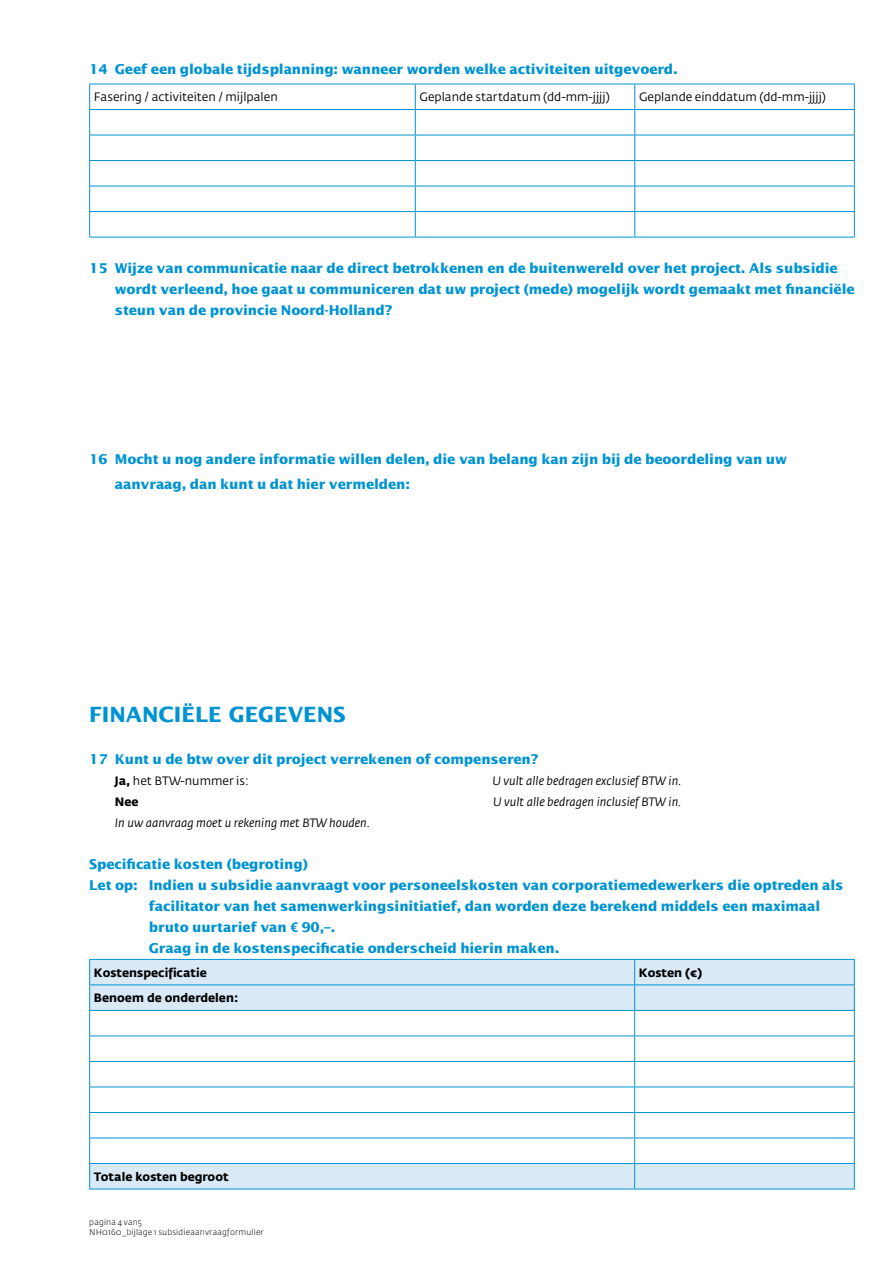
<style>
.page{position:relative;width:893px;height:1263px;background:#fff}
.page>*{position:absolute;margin:0;border:0;box-sizing:border-box;transform-origin:0 0}
.t1{font:700 21px "Lucida Sans";color:#0093d2}
.t2{font:700 13.5px/21px "Lucida Sans";letter-spacing:-.01em;color:#0093d2}
.t3{font:12px "Fedra Sans Std";color:#000}
.t4{font:italic 12px "Fedra Sans Std";color:#000}
.t5{font:700 12px "Fedra Sans Std";color:#000}
.t6{font:300 8.25px/9.9px "Fedra Sans Std";letter-spacing:.02em;color:#000}
.s1{font-weight:700}
.s2{font-family:"Noto Sans"}
</style>
<div class="page">
<svg style="left:90px;top:960px;width:764px;height:229px"></svg>
<hr style="left:89px;top:959px;width:546px;height:1px;background:#0093d2">
<hr style="left:635px;top:959px;width:220px;height:1px;background:#0093d2">
<hr style="left:89px;top:984px;width:546px;height:1px;background:#0093d2">
<hr style="left:635px;top:984px;width:220px;height:1px;background:#0093d2">
<hr style="left:89px;top:1010px;width:546px;height:1px;background:#0093d2">
<hr style="left:635px;top:1010px;width:220px;height:1px;background:#0093d2">
<hr style="left:89px;top:1035px;width:546px;height:1px;background:#0093d2">
<hr style="left:635px;top:1035px;width:220px;height:1px;background:#0093d2">
<hr style="left:89px;top:1061px;width:546px;height:1px;background:#0093d2">
<hr style="left:635px;top:1061px;width:220px;height:1px;background:#0093d2">
<hr style="left:89px;top:1086px;width:546px;height:1px;background:#0093d2">
<hr style="left:635px;top:1086px;width:220px;height:1px;background:#0093d2">
<hr style="left:89px;top:1112px;width:546px;height:1px;background:#0093d2">
<hr style="left:635px;top:1112px;width:220px;height:1px;background:#0093d2">
<hr style="left:89px;top:1137px;width:546px;height:1px;background:#0093d2">
<hr style="left:635px;top:1137px;width:220px;height:1px;background:#0093d2">
<hr style="left:89px;top:1163px;width:546px;height:1px;background:#0093d2">
<svg style="left:89px;top:960px;width:1px;height:229px"></svg>
<hr style="left:635px;top:1163px;width:220px;height:1px;background:#0093d2">
<svg style="left:634px;top:960px;width:1px;height:229px"></svg>
<svg style="left:854px;top:960px;width:1px;height:229px"></svg>
<hr style="left:89px;top:1189px;width:546px;height:1px;background:#0093d2">
<hr style="left:635px;top:1189px;width:220px;height:1px;background:#0093d2">
<hr style="left:89px;top:84px;width:326px;height:1px;background:#0093d2">
<hr style="left:415px;top:84px;width:220px;height:1px;background:#0093d2">
<hr style="left:635px;top:84px;width:220px;height:1px;background:#0093d2">
<hr style="left:89px;top:109px;width:326px;height:1px;background:#0093d2">
<hr style="left:415px;top:109px;width:220px;height:1px;background:#0093d2">
<hr style="left:635px;top:109px;width:220px;height:1px;background:#0093d2">
<hr style="left:89px;top:135px;width:326px;height:1px;background:#0093d2">
<hr style="left:415px;top:135px;width:220px;height:1px;background:#0093d2">
<hr style="left:635px;top:135px;width:220px;height:1px;background:#0093d2">
<hr style="left:89px;top:160px;width:326px;height:1px;background:#0093d2">
<hr style="left:415px;top:160px;width:220px;height:1px;background:#0093d2">
<hr style="left:635px;top:160px;width:220px;height:1px;background:#0093d2">
<hr style="left:89px;top:186px;width:326px;height:1px;background:#0093d2">
<hr style="left:415px;top:186px;width:220px;height:1px;background:#0093d2">
<hr style="left:635px;top:186px;width:220px;height:1px;background:#0093d2">
<hr style="left:89px;top:211px;width:326px;height:1px;background:#0093d2">
<svg style="left:89px;top:84px;width:1px;height:153px"></svg>
<hr style="left:415px;top:211px;width:220px;height:1px;background:#0093d2">
<svg style="left:415px;top:84px;width:1px;height:153px"></svg>
<hr style="left:635px;top:211px;width:220px;height:1px;background:#0093d2">
<svg style="left:634px;top:84px;width:1px;height:153px"></svg>
<svg style="left:854px;top:84px;width:1px;height:153px"></svg>
<hr style="left:89px;top:237px;width:326px;height:1px;background:#0093d2">
<hr style="left:415px;top:237px;width:220px;height:1px;background:#0093d2">
<hr style="left:635px;top:237px;width:220px;height:1px;background:#0093d2">
<p class="t2" style="left:89px;top:59px;width:590px">14 Geef een globale tijdsplanning: wanneer worden welke activiteiten uitgevoerd.</p>
<p class="t3" style="left:94px;top:90px;width:185px">Fasering / activiteiten / mijlpalen</p>
<p class="t3" style="left:420px;top:90px;width:192px">Geplande startdatum (dd-mm-jjjj)</p>
<p class="t3" style="left:639px;top:90px;width:188px">Geplande einddatum (dd-mm-jjjj)</p>
<p class="t2" style="left:115px;top:258px;width:741px;text-indent:-26px">15 Wijze van communicatie naar de direct betrokkenen en de buitenwereld over het project. Als subsidie wordt verleend, hoe gaat u communiceren dat uw project (mede) mogelijk wordt gemaakt met financiële steun van de provincie Noord-Holland?</p>
<p class="t2" style="left:115px;top:447px;width:674px;line-height:25.5px;text-indent:-26px">16 Mocht u nog andere informatie willen delen, die van belang kan zijn bij de beoordeling van uw aanvraag, dan kunt u dat hier vermelden:</p>
<h1 class="t1" style="left:89px;top:703px;width:258px">FINANCIËLE GEGEVENS</h1>
<p class="t2" style="left:89px;top:749px;width:451px">17 Kunt u de btw over dit project verrekenen of compenseren?</p>
<p class="t3" style="left:115px;top:773px;width:135px"><span class="s1">Ja,</span> het BTW-nummer is:</p>
<p class="t4" style="left:492px;top:773px;width:191px">U vult alle bedragen exclusief BTW in.</p>
<p class="t5" style="left:115px;top:794px;width:25px">Nee</p>
<p class="t4" style="left:493px;top:794px;width:190px">U vult alle bedragen inclusief BTW in.</p>
<p class="t4" style="left:115px;top:815px;width:257px">In uw aanvraag moet u rekening met BTW houden.</p>
<p class="t2" style="left:89px;top:854px;width:220px">Specificatie kosten (begroting)</p>
<p class="t2" style="left:89px;top:875px;width:756px">Let op: Indien u subsidie aanvraagt voor personeelskosten van corporatiemedewerkers die optreden als</p>
<p class="t2" style="left:149px;top:896px;width:673px">facilitator van het samenwerkingsinitiatief, dan worden deze berekend middels een maximaal</p>
<p class="t2" style="left:149px;top:917px;width:188px">bruto uurtarief van <span class="s2">€</span> 90,–.</p>
<p class="t2" style="left:149px;top:938px;width:412px">Graag in de kostenspecificatie onderscheid hierin maken.</p>
<p class="t5" style="left:94px;top:965px;width:115px">Kostenspecificatie</p>
<p class="t5" style="left:639px;top:965px;width:65px">Kosten (€)</p>
<p class="t5" style="left:94px;top:990px;width:146px">Benoem de onderdelen:</p>
<p class="t5" style="left:94px;top:1169px;width:136px">Totale kosten begroot</p>
<p class="t6" style="left:89px;top:1217px;width:176px">pagina 4 van5<br>NH0160_bijlage 1 subsidieaanvraagformulier</p>
</div>
